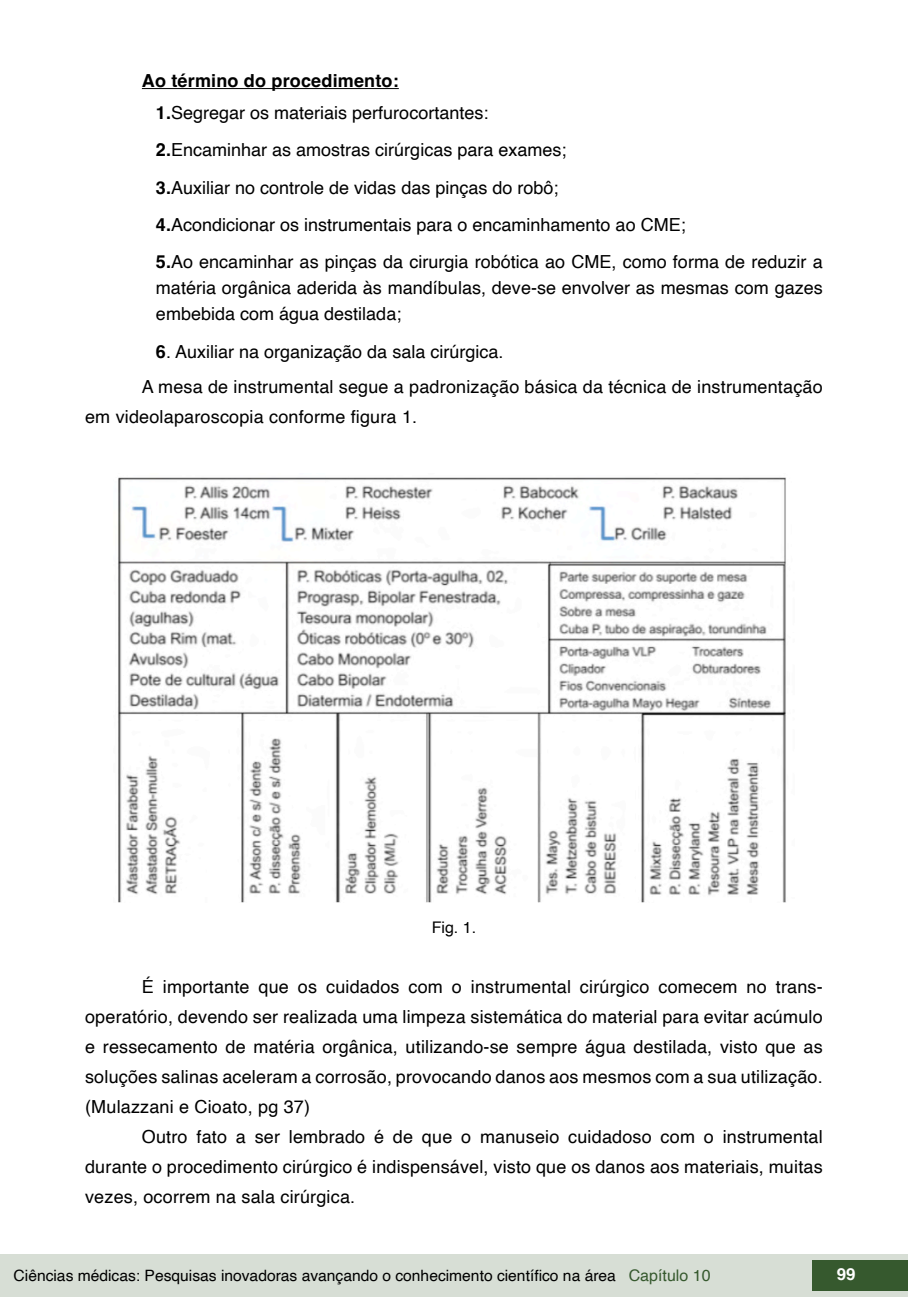
<style>
.page{position:relative;width:908px;height:1304px;background:#fff}
.page>*{position:absolute;margin:0;border:0;box-sizing:border-box;transform-origin:0 0}
.t1{font:18px/30px "Helvetica";color:#000}
.t2{font:700 16.8px "Helvetica";color:#fff}
.t3{font:16px "Helvetica";color:#000}
.t4{font:15.6px "Helvetica";color:#000}
.s1{font-weight:700}
.s2{font-size:16px;color:#36592e}
</style>
<div class="page">
<div style="left:0;top:1254px;width:906px;height:43px;background:#d7ded5"></div>
<div style="left:812px;top:1261px;width:95px;height:30px;background:#36592e"></div>
<hr style="left:142px;top:88px;width:256px;height:1px;background:#000">
<img style="left:118px;top:477px;width:668px;height:425px">
<p class="t1" style="left:156px;top:66px;width:334px;line-height:31.6px;text-indent:-14px"><span class="s1">Ao término do procedimento:<br>1.</span>Segregar os materiais perfurocortantes:</p>
<p class="t1" style="left:156px;top:132px;width:668px;line-height:37.4px"><span class="s1">2.</span>Encaminhar as amostras cirúrgicas para exames;<br><span class="s1">3.</span>Auxiliar no controle de vidas das pinças do robô;<br><span class="s1">4.</span>Acondicionar os instrumentais para o encaminhamento ao CME;<br><span class="s1">5.</span>Ao encaminhar as pinças da cirurgia robótica ao CME, como forma de reduzir a</p>
<p class="t1" style="left:156px;top:275px;width:668px;line-height:26px">matéria orgânica aderida às mandíbulas, deve-se envolver as mesmas com gazes embebida com água destilada;</p>
<p class="t1" style="left:142px;top:334px;width:682px;line-height:35.6px;text-indent:14px"><span class="s1">6</span>. Auxiliar na organização da sala cirúrgica.<br>A mesa de instrumental segue a padronização básica da técnica de instrumentação</p>
<p class="t1" style="left:85px;top:402px;width:333px">em videolaparoscopia conforme figura 1.</p>
<p class="t3" style="left:431px;top:915px;width:46px">Fig. 1.</p>
<p class="t1" style="left:85px;top:972px;width:738px;text-align:justify;text-indent:57px">É importante que os cuidados com o instrumental cirúrgico comecem no trans&shy;operatório, devendo ser realizada uma limpeza sistemática do material para evitar acúmulo e ressecamento de matéria orgânica, utilizando-se sempre água destilada, visto que as soluções salinas aceleram a corrosão, provocando danos aos mesmos com a sua utilização. (Mulazzani e Cioato, pg 37)</p>
<p class="t1" style="left:85px;top:1122px;width:738px;text-align:justify;text-indent:57px">Outro fato a ser lembrado é de que o manuseio cuidadoso com o instrumental durante o procedimento cirúrgico é indispensável, visto que os danos aos materiais, muitas vezes, ocorrem na sala cirúrgica.</p>
<p class="t4" style="left:14px;top:1263px;width:698px">Ciências médicas: Pesquisas inovadoras avançando o conhecimento científico na área <span class="s2">Capítulo 10</span></p>
<p class="t2" style="left:836px;top:1264px;width:20px">99</p>
</div>
